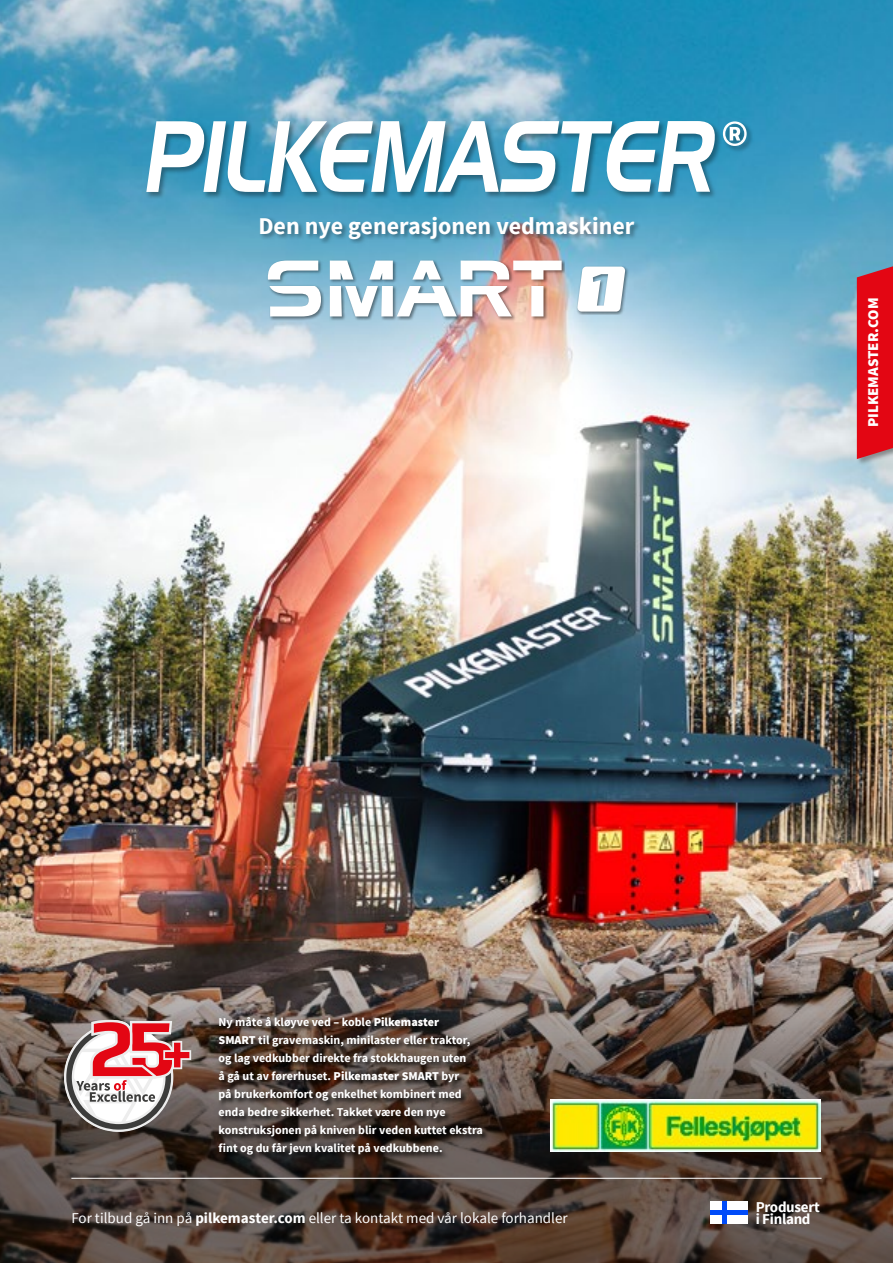
<style>
.page{position:relative;width:893px;height:1263px;background:#fff}
.page>*{position:absolute;margin:0;border:0;box-sizing:border-box;transform-origin:0 0}
.t1{font:700 24px "Source Sans Pro";color:#fff}
.t2{font:15px "Source Sans Pro";color:#fff}
.t3{font:700 15px/12px "Source Sans Pro";letter-spacing:-.02em;color:#fff}
.t4{font:900 15px "Source Sans Pro";color:#fff}
.t5{font:700 12px/18px "Source Sans Pro";color:#fff}
.s1{font-weight:900}
.s2{font-weight:700}
</style>
<div class="page">
<img style="left:0;top:0;width:893px;height:893px">
<img style="left:0;top:893px;width:893px;height:370px">
<hr style="left:71px;top:1178px;width:751px;height:1px;background:#fff">
<div style="left:145px;top:120px;width:608px;height:78px;background:#000;opacity:.35"></div>
<svg style="left:146px;top:121px;width:569px;height:71px"></svg>
<svg style="left:723px;top:121px;width:24px;height:25px"></svg>
<div style="left:259px;top:217px;width:381px;height:27px;background:#000;opacity:.35"></div>
<div style="left:207px;top:1005px;width:288px;height:162px;background:#000;opacity:.25"></div>
<div style="left:711px;top:1201px;width:37px;height:23px;background:#fff"></div>
<div style="left:711px;top:1210px;width:37px;height:5px;background:#004bf9"></div>
<div style="left:722px;top:1201px;width:5px;height:23px;background:#004bf9"></div>
<div style="left:856px;top:262px;width:37px;height:204px;background:#000;opacity:.35"></div>
<div style="left:857px;top:266px;width:36px;height:193px;background:#e30613"></div>
<img style="left:550px;top:1099px;width:270px;height:53px">
<div style="left:576px;top:265px;width:53px;height:50px;background:#000;opacity:.45"></div>
<svg style="left:577px;top:267px;width:48px;height:45px"></svg>
<div style="left:267px;top:259px;width:298px;height:62px;background:#000;opacity:.45"></div>
<svg style="left:268px;top:261px;width:294px;height:55px"></svg>
<svg style="left:64px;top:1020px;width:127px;height:112px"></svg>
<h1 class="t1" style="left:258px;top:210px;width:378px">Den nye generasjonen vedmaskiner</h1>
<p class="t4" style="left:863px;top:427px;width:131px;rotate:-90deg">PILKEMASTER.COM</p>
<p class="t5" style="left:219px;top:1013px;width:266px">Ny måte å kløyve ved – koble <span class="s1">Pilkemaster<br>SMART</span> til gravemaskin, minilaster eller traktor, og lag vedkubber direkte fra stokkhaugen uten<br>å gå ut av førerhuset. <span class="s1">Pilkemaster SMART</span> byr<br>på brukerkomfort og enkelhet kombinert med enda bedre sikkerhet. Takket være den nye konstruksjonen på kniven blir veden kuttet ekstra fint og du får jevn kvalitet på vedkubbene.</p>
<p class="t2" style="left:71px;top:1209px;width:498px">For tilbud gå inn på <span class="s2">pilkemaster.com</span> eller ta kontakt med vår lokale forhandler</p>
<p class="t3" style="left:756px;top:1201px;width:66px">Produsert i Finland</p>
</div>
